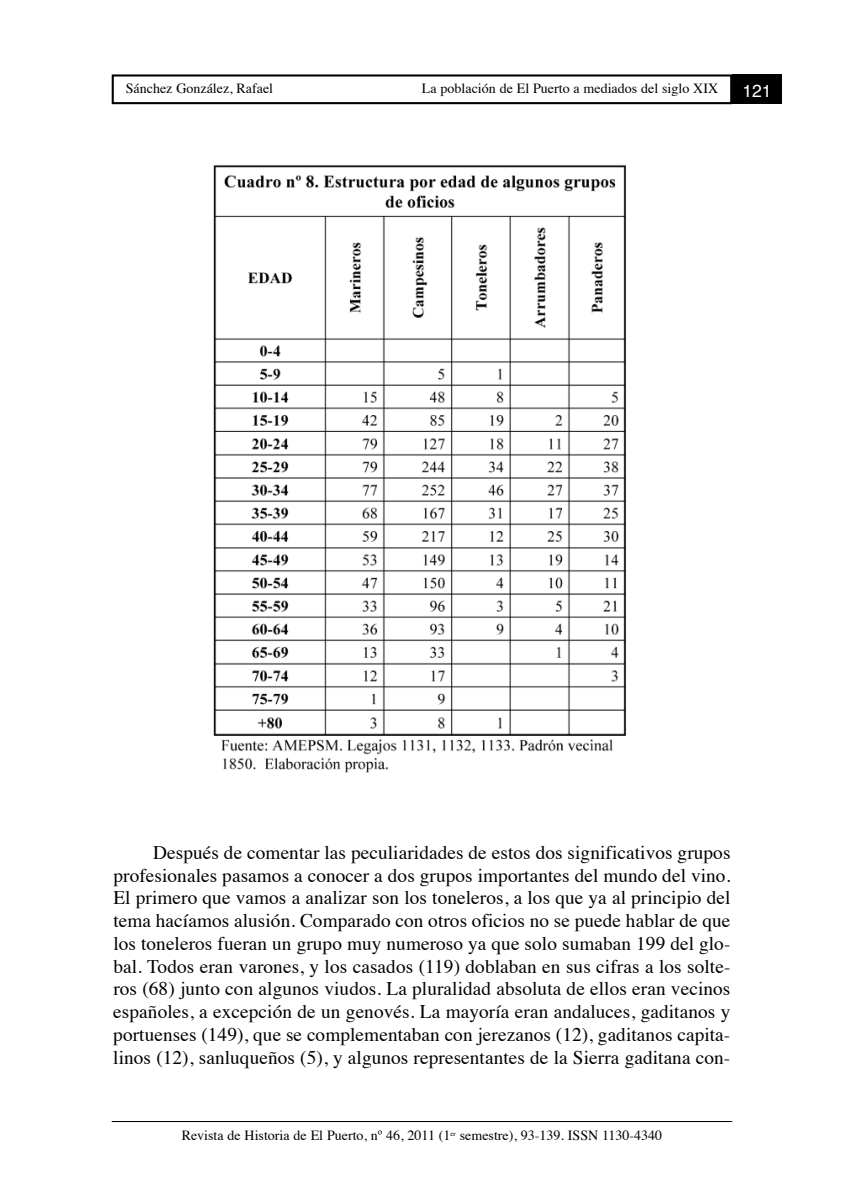
<style>
.page{position:relative;width:844px;height:1191px;background:#fff}
.page>*{position:absolute;margin:0;border:0;box-sizing:border-box;transform-origin:0 0}
.t1{font:19.25px/22.8px "Times";letter-spacing:.005em;color:#000;text-align:justify}
.t2{font:17.5px "Helvetica";color:#fff}
.t3{font:14px "Times";color:#000}
</style>
<div class="page">
<img style="left:213px;top:164px;width:413px;height:609px">
<hr style="left:112px;top:1121px;width:620px;height:1px;background:#000">
<div style="left:112px;top:74px;width:620px;height:30px;border:2px solid #000"></div>
<div style="left:732px;top:74px;width:49px;height:30px;background:#000"></div>
<p class="t3" style="left:126px;top:83px;width:149px">Sánchez González, Rafael</p>
<p class="t3" style="left:422px;top:83px;width:297px">La población de El Puerto a mediados del siglo XIX</p>
<p class="t2" style="left:742px;top:83px;width:31px">121</p>
<p class="t1" style="left:113px;top:842px;width:618px;text-indent:40px">Después de comentar las peculiaridades de estos dos significativos grupos profesionales pasamos a conocer a dos grupos importantes del mundo del vino.<br>El primero que vamos a analizar son los toneleros, a los que ya al principio del tema hacíamos alusión. Comparado con otros oficios no se puede hablar de que los toneleros fueran un grupo muy numeroso ya que solo sumaban 199 del glo&shy;bal. Todos eran varones, y los casados (119) doblaban en sus cifras a los solte&shy;ros (68) junto con algunos viudos. La pluralidad absoluta de ellos eran vecinos españoles, a excepción de un genovés. La mayoría eran andaluces, gaditanos y portuenses (149), que se complementaban con jerezanos (12), gaditanos capita&shy;linos (12), sanluqueños (5), y algunos representantes de la Sierra gaditana con-</p>
<p class="t3" style="left:182px;top:1129px;width:482px">Revista de Historia de El Puerto, nº 46, 2011 (1<sup>er</sup> semestre), 93-139. ISSN 1130-4340</p>
</div>
